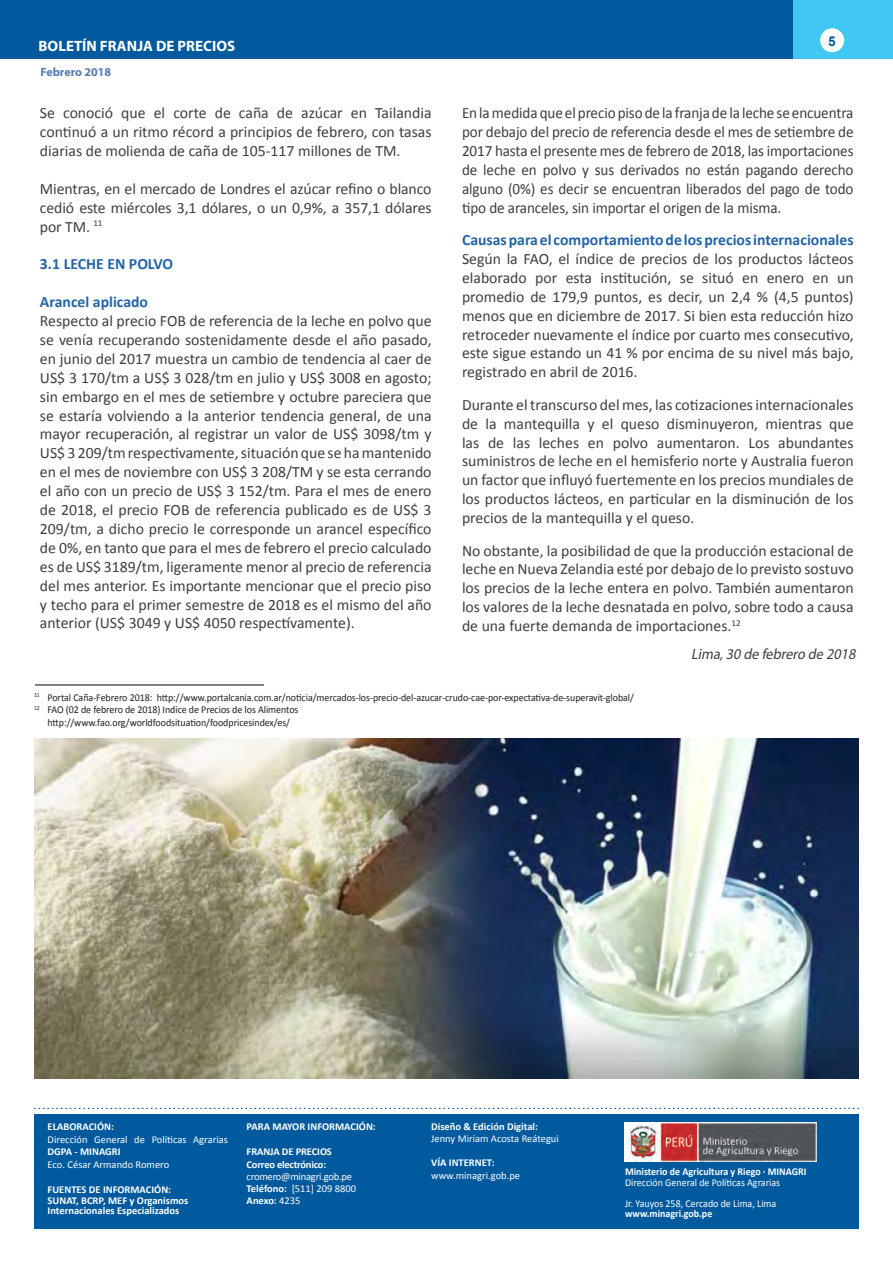
<style>
.page{position:relative;width:893px;height:1263px;background:#fff}
.page>*{position:absolute;margin:0;border:0;box-sizing:border-box;transform-origin:0 0}
.t1{font:15.75px/18.9px "Calibri";color:#3e3e3f;text-align:justify}
.t2{font:15.75px/18.9px "Calibri";color:#3e3e3f;text-align:justify;scale:.96 1}
.t3{font:700 15.75px "Calibri";color:#2464a5}
.t4{font:700 15px "Myriad Pro";color:#fff}
.t5{font:italic 15px "Myriad Pro";color:#3e3e3f;scale:.95 1}
.t6{font:700 13.5px "Arial";color:#015a9d}
.t7{font:700 12px "Myriad Pro";color:#587bb3}
.t8{font:10.5px "Calibri";letter-spacing:-.005em;color:#231f20;scale:.95 1}
.t9{font:700 10.5px/10.5px "Calibri";color:#fff}
.t10{font:10.5px "Calibri";color:#fff}
.t11{font:10.5px/21px "Calibri";color:#fff;scale:.95 1}
.t12{font:700 10.5px "Calibri";color:#fff;scale:.95 1}
.t13{font:10.5px/12.3px "Calibri";letter-spacing:-.02em;color:#fff}
.t14{font:700 10.5px/12px "Calibri";letter-spacing:-.02em;color:#fff}
.s1{font-weight:700}
</style>
<div class="page">
<div style="left:34px;top:1114px;width:825px;height:114px;background:#015a9d"></div>
<svg style="left:34px;top:1108px;width:825px;height:1px"></svg>
<img style="left:625px;top:1122px;width:192px;height:39px">
<div style="left:793px;top:0;width:100px;height:58px;background:#40c7f4"></div>
<div style="left:820px;top:28px;width:24px;height:24px;background:#fff;border-radius:50%"></div>
<div style="left:0;top:0;width:792px;height:58px;background:#015a9d"></div>
<img style="left:35px;top:739px;width:824px;height:340px">
<hr style="left:35px;top:684px;width:229px;height:1px;background:#231f20">
<p class="t4" style="left:39px;top:36px;width:198px">BOLETÍN FRANJA DE PRECIOS</p>
<p class="t7" style="left:40px;top:64px;width:72px">Febrero 2018</p>
<p class="t1" style="left:40px;top:103px;width:393px">Se conoció que el corte de caña de azúcar en Tailandia continuó a un ritmo récord a principios de febrero, con tasas diarias de molienda de caña de 105-117 millones de TM.</p>
<p class="t1" style="left:40px;top:179px;width:393px">Mientras, en el mercado de Londres el azúcar refino o blanco cedió este miércoles 3,1 dólares, o un 0,9%, a 357,1 dólares por TM. <sup>11</sup></p>
<p class="t3" style="left:40px;top:254px;width:135px">3.1 LECHE EN POLVO</p>
<p class="t3" style="left:40px;top:292px;width:110px">Arancel aplicado</p>
<p class="t1" style="left:40px;top:311px;width:393px">Respecto al precio FOB de referencia de la leche en polvo que se venía recuperando sostenidamente desde el año pasado, en junio del 2017 muestra un cambio de tendencia al caer de US$ 3 170/tm a US$ 3 028/tm en julio y US$ 3008 en agosto; sin embargo en el mes de setiembre y octubre pareciera que se estaría volviendo a la anterior tendencia general, de una mayor recuperación, al registrar un valor de US$ 3098/tm y US$ 3 209/tm respectivamente, situación que se ha mantenido en el mes de noviembre con US$ 3 208/TM y se esta cerrando el año con un precio de US$ 3 152/tm. Para el mes de enero de 2018, el precio FOB de referencia publicado es de US$ 3<br>209/tm, a dicho precio le corresponde un arancel específico de 0%, en tanto que para el mes de febrero el precio calculado es de US$ 3189/tm, ligeramente menor al precio de referencia del mes anterior. Es importante mencionar que el precio piso y techo para el primer semestre de 2018 es el mismo del año anterior (US$ 3049 y US$ 4050 respectívamente).</p>
<p class="t6" style="left:828px;top:32px;width:9px">5</p>
<p class="t2" style="left:462px;top:103px;width:409px">En la medida que el precio piso de la franja de la leche se encuentra por debajo del precio de referencia desde el mes de setiembre de 2017 hasta el presente mes de febrero de 2018, las importaciones de leche en polvo y sus derivados no están pagando derecho alguno (0%) es decir se encuentran liberados del pago de todo tipo de aranceles, sin importar el origen de la misma.</p>
<p class="t3" style="left:462px;top:230px;width:393px">Causas para el comportamiento de los precios internacionales</p>
<p class="t1" style="left:462px;top:249px;width:393px">Según la FAO, el índice de precios de los productos lácteos elaborado por esta institución, se situó en enero en un promedio de 179,9 puntos, es decir, un 2,4 % (4,5 puntos) menos que en diciembre de 2017. Si bien esta reducción hizo retroceder nuevamente el índice por cuarto mes consecutivo, este sigue estando un 41 % por encima de su nivel más bajo, registrado en abril de 2016.</p>
<p class="t1" style="left:462px;top:395px;width:393px">Durante el transcurso del mes, las cotizaciones internacionales de la mantequilla y el queso disminuyeron, mientras que las de las leches en polvo aumentaron. Los abundantes suministros de leche en el hemisferio norte y Australia fueron un factor que influyó fuertemente en los precios mundiales de los productos lácteos, en particular en la disminución de los precios de la mantequilla y el queso.</p>
<p class="t1" style="left:462px;top:541px;width:393px">No obstante, la posibilidad de que la producción estacional de leche en Nueva Zelandia esté por debajo de lo previsto sostuvo los precios de la leche entera en polvo. También aumentaron los valores de la leche desnatada en polvo, sobre todo a causa de una fuerte demanda de importaciones.<sup>12</sup></p>
<p class="t5" style="left:691px;top:644px;width:178px">Lima,30 de febrero de 2018</p>
<p class="t8" style="left:34px;top:690px;width:633px"><sup>11</sup> Portal Caña-Febrero 2018: http://www.portalcania.com.ar/noticia/mercados-los-precio-del-azucar-crudo-cae-por-expectativa-de-superavit-global/</p>
<p class="t8" style="left:34px;top:703px;width:280px"><sup>12</sup> FAO (02 de febrero de 2018) Indice de Precios de los Alimentos</p>
<p class="t8" style="left:48px;top:716px;width:257px">http://www.fao.org/worldfoodsituation/foodpricesindex/es/</p>
<p class="t9" style="left:48px;top:1121px;width:68px">ELABORACIÓN:</p>
<p class="t10" style="left:48px;top:1133px;width:182px">Dirección General de Políticas Agrarias</p>
<p class="t9" style="left:48px;top:1147px;width:75px">DGPA - MINAGRI</p>
<p class="t10" style="left:48px;top:1158px;width:123px">Eco. César Armando Romero</p>
<p class="t9" style="left:48px;top:1184px;width:142px">FUENTES DE INFORMACIÓN:<br>SUNAT, BCRP, MEF y Organismos<br>Internacionales Especializados</p>
<p class="t9" style="left:247px;top:1121px;width:131px">PARA MAYOR INFORMACIÓN:</p>
<p class="t14" style="left:247px;top:1146px;width:87px">FRANJA DE PRECIOS<br>Correo electrónico:</p>
<p class="t13" style="left:247px;top:1170px;width:111px">cromero@minagri.gob.pe<br><span class="s1">Teléfono:</span> [511] 209 8800<br><span class="s1">Anexo:</span> 4235</p>
<p class="t9" style="left:431px;top:1121px;width:108px">Diseño &amp; Edición Digital:</p>
<p class="t10" style="left:431px;top:1132px;width:129px">Jenny Miriam Acosta Reátegui</p>
<p class="t9" style="left:431px;top:1157px;width:65px">VÍA INTERNET:</p>
<p class="t10" style="left:431px;top:1169px;width:91px">www.minagri.gob.pe</p>
<p class="t12" style="left:625px;top:1165px;width:192px">Ministerio de Agricultura y Riego · MINAGRI</p>
<p class="t11" style="left:625px;top:1172px;width:165px">Dirección General de Políticas Agrarias<br>Jr. Yauyos 258, Cercado de Lima, Lima</p>
<p class="t12" style="left:625px;top:1207px;width:93px">www.minagri.gob.pe</p>
</div>
